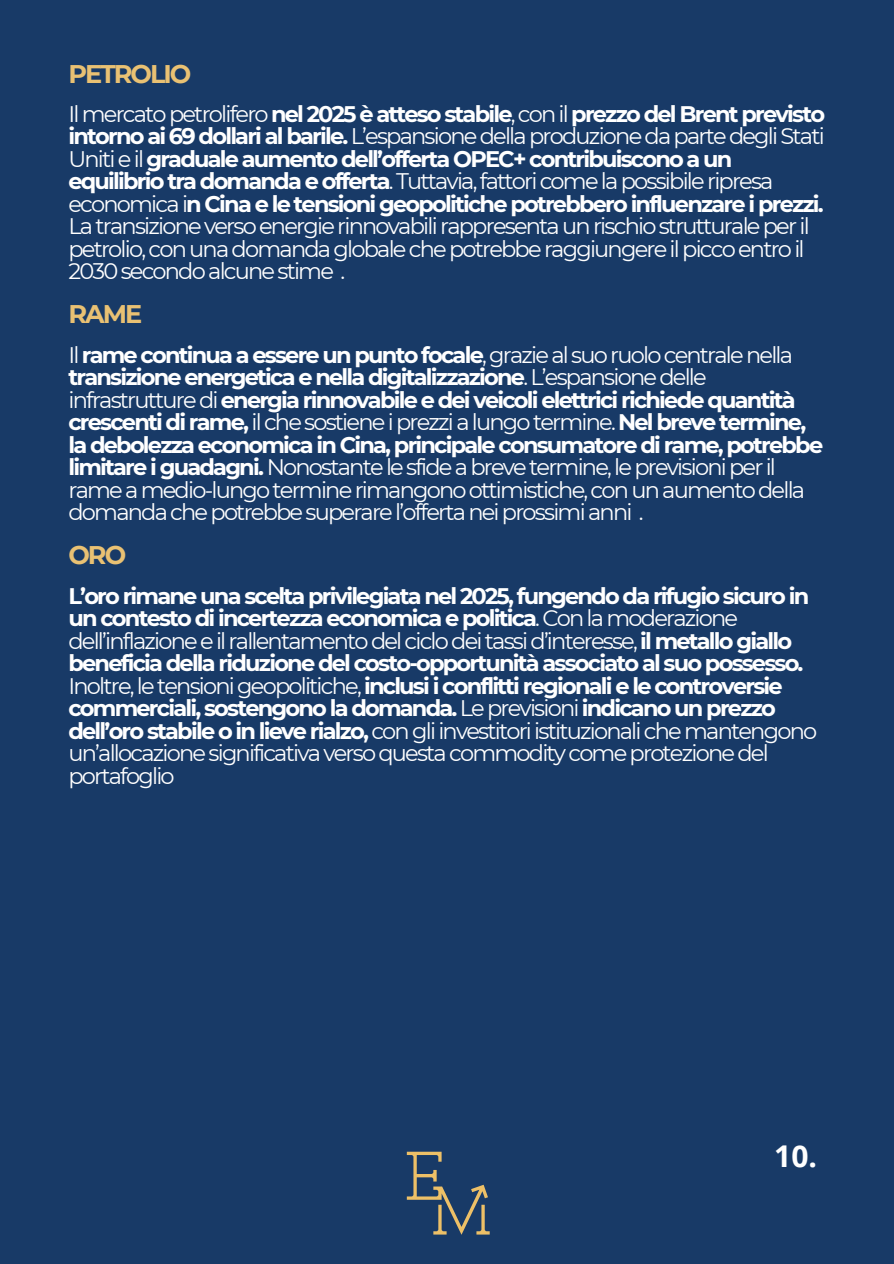
<style>
.page{position:relative;width:894px;height:1264px;background:#fff}
.page>*{position:absolute;margin:0;border:0;box-sizing:border-box;transform-origin:0 0}
.t1{font:700 30px "Open Sans";color:#fff}
.t2{font:700 25.5px "Montserrat";letter-spacing:-.08em;color:#e9c173}
.t3{font:22.5px/22.5px "Montserrat";letter-spacing:-.08em;color:#fff}
.t4{font:700 22.5px/22.5px "Montserrat";letter-spacing:-.08em;color:#fff}
.s1{font-weight:700}
.s2{font-weight:400}
</style>
<div class="page">
<div style="left:0;top:0;width:893px;height:1263px;background:#183a67"></div>
<svg style="left:406px;top:1151px;width:83px;height:83px"></svg>
<h2 class="t2" style="left:68px;top:58px;width:124px">PETROLIO</h2>
<p class="t3" style="left:68px;top:103px;width:757px">Il mercato petrolifero <span class="s1">nel 2025 è atteso stabile</span>, con il <span class="s1">prezzo del Brent previsto intorno ai 69 dollari al barile.</span> L’espansione della produzione da parte degli Stati Uniti e il <span class="s1">graduale aumento dell’offerta OPEC+ contribuiscono a un equilibrio tra domanda e offerta</span>. Tuttavia, fattori come la possibile ripresa economica i<span class="s1">n Cina e le tensioni geopolitiche potrebbero influenzare i prezzi.<br></span>La transizione verso energie rinnovabili rappresenta un rischio strutturale per il petrolio, con una domanda globale che potrebbe raggiungere il picco entro il 2030 secondo alcune stime .</p>
<h2 class="t2" style="left:68px;top:299px;width:75px">RAME</h2>
<p class="t3" style="left:68px;top:343px;width:756px">Il <span class="s1">rame continua a essere un punto focale</span>, grazie al suo ruolo centrale nella <span class="s1">transizione energetica e nella digitalizzazione</span>. L’espansione delle infrastrutture di <span class="s1">energia rinnovabile e dei veicoli elettrici richiede quantità crescenti di rame,</span> il che sostiene i prezzi a lungo termine. <span class="s1">Nel breve termine, la debolezza economica in Cina, principale consumatore di rame, potrebbe limitare i guadagni.</span> Nonostante le sfide a breve termine, le previsioni per il rame a medio-lungo termine rimangono ottimistiche, con un aumento della domanda che potrebbe superare l’offerta nei prossimi anni .</p>
<h2 class="t2" style="left:68px;top:539px;width:59px">ORO</h2>
<p class="t4" style="left:68px;top:584px;width:750px">L’oro rimane una scelta privilegiata nel 2025, fungendo da rifugio sicuro in un contesto di incertezza economica e politica<span class="s2">. Con la moderazione dell’inflazione e il rallentamento del ciclo dei tassi d’interesse,</span> il metallo giallo beneficia della riduzione del costo-opportunità associato al suo possesso.<br><span class="s2">Inoltre, le tensioni geopolitiche,</span> inclusi i conflitti regionali e le controversie commerciali, sostengono la domanda. <span class="s2">Le previsioni</span> indicano un prezzo dell’oro stabile o in lieve rialzo, <span class="s2">con gli investitori istituzionali che mantengono un’allocazione significativa verso questa commodity come protezione del portafoglio</span></p>
<h1 class="t1" style="left:774px;top:1134px;width:44px">10.</h1>
</div>
